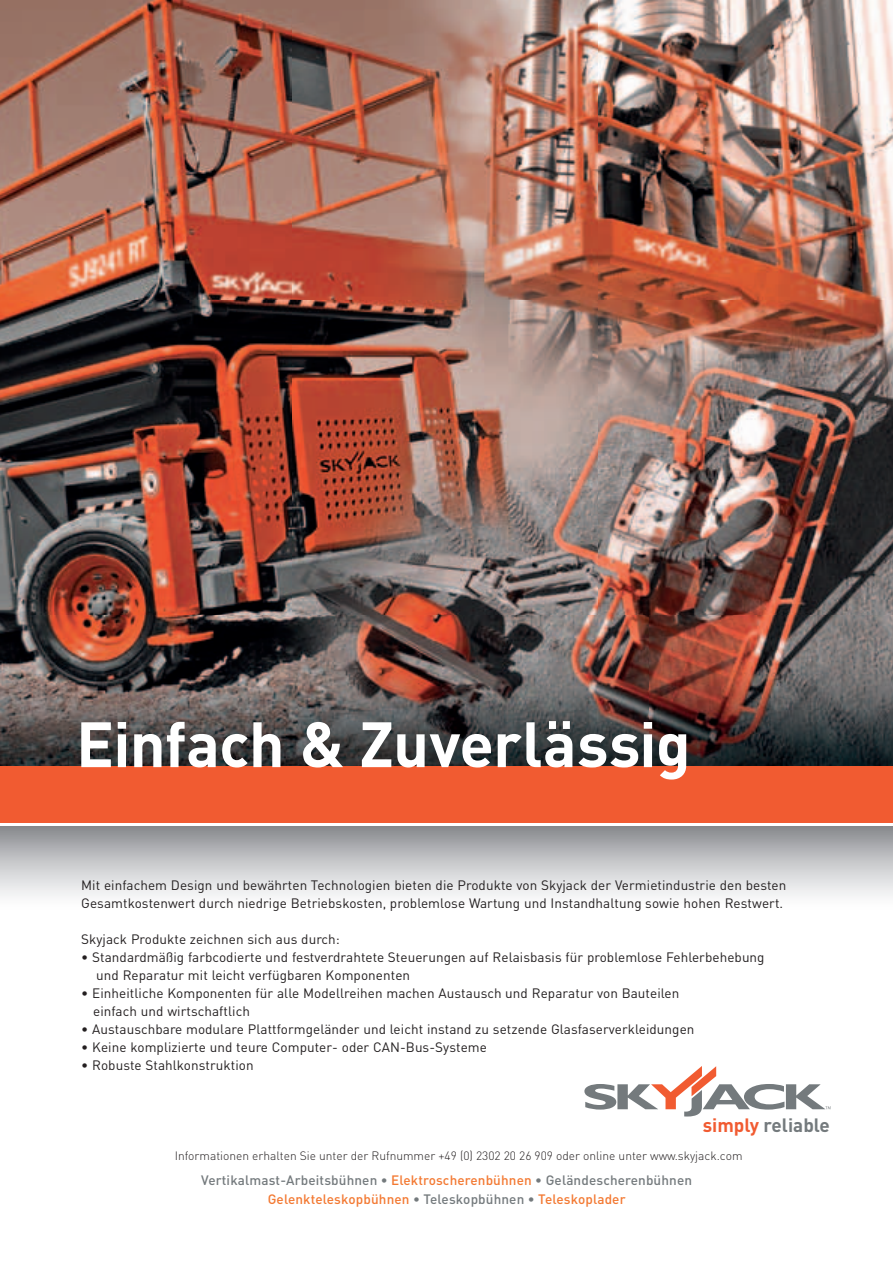
<style>
.page{position:relative;width:893px;height:1263px;background:#fff}
.page>*{position:absolute;margin:0;border:0;box-sizing:border-box;transform-origin:0 0}
.t1{font:700 63px "DIN";letter-spacing:-.01em;color:#fff}
.t2{font:700 19.05px "DIN";color:#747a7d}
.t3{font:13.5px/18px "DIN";letter-spacing:.005em;color:#231f20}
.t4{font:500 13.5px/19.5px "DIN";letter-spacing:.01em;color:#747a7d;text-align:center}
.t5{font:300 12px "DIN";color:#231f20}
.s1{color:#f15b31}
.s2{color:#f37932}
</style>
<div class="page">
<img style="left:0;top:0;width:893px;height:766px">
<div style="left:0;top:766px;width:893px;height:57px;background:#f15b31"></div>
<svg style="left:0;top:826px;width:893px;height:70px;background:#c1c2c5"></svg>
<svg style="left:584px;top:1066px;width:247px;height:50px"></svg>
<h1 class="t1" style="left:76px;top:703px;width:616px">Einfach &amp; Zuverlässig</h1>
<p class="t3" style="left:81px;top:876px;width:707px">Mit einfachem Design und bewährten Technologien bieten die Produkte von Skyjack der Vermietindustrie den besten<br>Gesamtkostenwert durch niedrige Betriebskosten, problemlose Wartung und Instandhaltung sowie hohen Restwert.</p>
<p class="t3" style="left:81px;top:930px;width:260px">Skyjack Produkte zeichnen sich aus durch:</p>
<p class="t3" style="left:96px;top:948px;width:670px;text-indent:-15px">• Standardmäßig farbcodierte und festverdrahtete Steuerungen auf Relaisbasis für problemlose Fehlerbehebung und Reparatur mit leicht verfügbaren Komponenten</p>
<p class="t3" style="left:93px;top:984px;width:588px;text-indent:-12px">• Einheitliche Komponenten für alle Modellreihen machen Austausch und Reparatur von Bauteilen einfach und wirtschaftlich</p>
<p class="t3" style="left:81px;top:1020px;width:615px">• Austauschbare modulare Plattformgeländer und leicht instand zu setzende Glasfaserverkleidungen</p>
<p class="t3" style="left:81px;top:1038px;width:407px">• Keine komplizierte und teure Computer- oder CAN-Bus-Systeme</p>
<p class="t3" style="left:81px;top:1056px;width:174px">• Robuste Stahlkonstruktion</p>
<h2 class="t2" style="left:703px;top:1113px;width:129px"><span class="s1">simply</span> reliable</h2>
<p class="t5" style="left:175px;top:1148px;width:569px">Informationen erhalten Sie unter der Rufnummer +49 (0) 2302 20 26 909 oder online unter www.skyjack.com</p>
<p class="t4" style="left:201px;top:1169px;width:492px">Vertikalmast-Arbeitsbühnen • <span class="s2">Elektroscherenbühnen</span> • Geländescherenbühnen<br><span class="s2">Gelenkteleskopbühnen</span> • Teleskopbühnen • <span class="s2">Teleskoplader</span></p>
</div>
